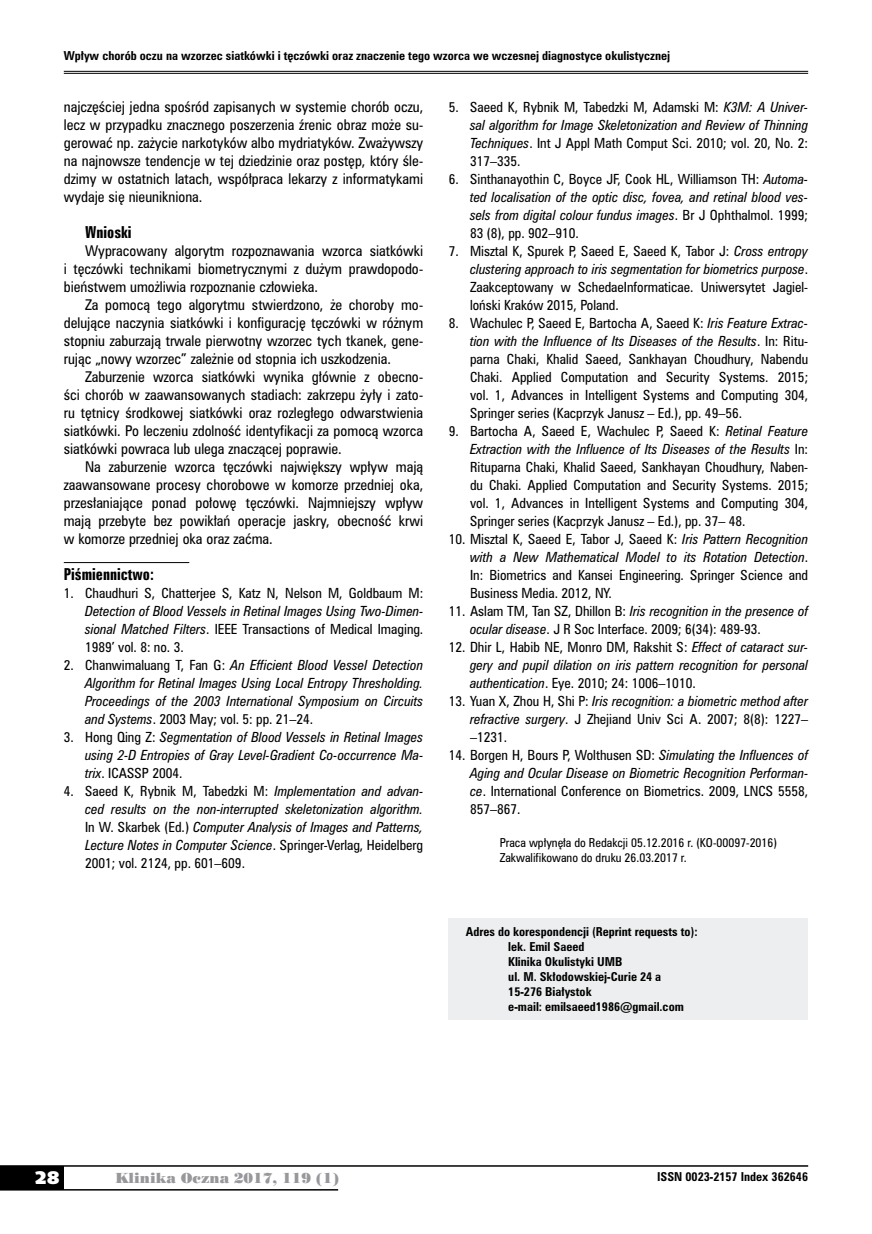
<style>
.page{position:relative;width:872px;height:1234px;background:#fff}
.page>*{position:absolute;margin:0;border:0;box-sizing:border-box;transform-origin:0 0}
.t1{font:18px "Humanst 531 U Blk PL";color:#fff}
.t2{font:15px "Zurich Bd X Cn PL";color:#000}
.t3{font:13.5px/18px "Zurich Cn PL";color:#000;text-align:justify}
.t4{font:13.5px "Poster Bodoni PL";color:#98989c}
.t5{font:12.75px/18px "Zurich Cn PL";color:#000;text-align:justify}
.t6{font:italic 12.75px/18px "Zurich Cn PL";color:#000;text-align:justify}
.t7{font:700 11.25px/15px "Zurich Cn PL";color:#000}
.t8{font:11.25px/15px "Zurich Cn PL";color:#000}
.s1{font-style:normal}
.s2{font-style:italic}
</style>
<div class="page">
<div style="left:0;top:1165px;width:64px;height:24px;background:#000"></div>
<hr style="left:0;top:1164px;width:808px;height:2px;background:#000">
<hr style="left:0;top:1188px;width:338px;height:2px;background:#000">
<hr style="left:64px;top:71px;width:744px;height:1px;background:#000">
<hr style="left:64px;top:73px;width:744px;height:1px;background:#000">
<hr style="left:64px;top:562px;width:125px;height:1px;background:#000">
<div style="left:449px;top:918px;width:359px;height:101px;background:#edeeef"></div>
<p class="t7" style="left:64px;top:48px;width:608px">Wpływ chorób oczu na wzorzec siatkówki i tęczówki oraz znaczenie tego wzorca we wczesnej diagnostyce okulistycznej</p>
<p class="t3" style="left:64px;top:97px;width:361px">najczęściej jedna spośród zapisanych w systemie chorób oczu, lecz w przypadku znacznego poszerzenia źrenic obraz może su&shy;gerować np. zażycie narkotyków albo mydriatyków. Zważywszy na najnowsze tendencje w tej dziedzinie oraz postęp, który śle&shy;dzimy w ostatnich latach, współpraca lekarzy z informatykami wydaje się nieunikniona.</p>
<p class="t2" style="left:85px;top:222px;width:48px">Wnioski</p>
<p class="t3" style="left:64px;top:241px;width:361px;text-indent:21px">Wypracowany algorytm rozpoznawania wzorca siatkówki i tęczówki technikami biometrycznymi z dużym prawdopodo&shy;bieństwem umożliwia rozpoznanie człowieka.</p>
<p class="t3" style="left:64px;top:295px;width:361px;text-indent:21px">Za pomocą tego algorytmu stwierdzono, że choroby mo&shy;delujące naczynia siatkówki i konfigurację tęczówki w różnym stopniu zaburzają trwale pierwotny wzorzec tych tkanek, gene&shy;rując „nowy wzorzec” zależnie od stopnia ich uszkodzenia.</p>
<p class="t3" style="left:64px;top:367px;width:361px;text-indent:21px">Zaburzenie wzorca siatkówki wynika głównie z obecno&shy;ści chorób w zaawansowanych stadiach: zakrzepu żyły i zato&shy;ru tętnicy środkowej siatkówki oraz rozległego odwarstwienia siatkówki. Po leczeniu zdolność identyfikacji za pomocą wzorca siatkówki powraca lub ulega znaczącej poprawie.</p>
<p class="t3" style="left:64px;top:457px;width:361px;text-indent:21px">Na zaburzenie wzorca tęczówki największy wpływ mają zaawansowane procesy chorobowe w komorze przedniej oka, przesłaniające ponad połowę tęczówki. Najmniejszy wpływ mają przebyte bez powikłań operacje jaskry, obecność krwi w komorze przedniej oka oraz zaćma.</p>
<p class="t2" style="left:64px;top:564px;width:92px">Piśmiennictwo:</p>
<p class="t5" style="left:64px;top:583px;width:361px">1. Chaudhuri S, Chatterjee S, Katz N, Nelson M, Goldbaum M:</p>
<p class="t6" style="left:85px;top:601px;width:340px">Detection of Blood Vessels in Retinal Images Using Two-Dimen&shy;sional Matched Filters<span class="s1">. IEEE Transactions of Medical Imaging.<br>1989’ vol. 8: no. 3.</span></p>
<p class="t6" style="left:85px;top:655px;width:340px;text-indent:-21px"><span class="s1">2. Chanwimaluang T, Fan G:</span> An Efficient Blood Vessel Detection Algorithm for Retinal Images Using Local Entropy Thresholding.<br>Proceedings of the 2003 International Symposium on Circuits and Systems<span class="s1">. 2003 May; vol. 5: pp. 21–24.</span></p>
<p class="t6" style="left:85px;top:727px;width:340px;text-indent:-21px"><span class="s1">3. Hong Qing Z:</span> Segmentation of Blood Vessels in Retinal Images using 2-D Entropies of Gray Level-Gradient Co-occurrence Ma&shy;trix<span class="s1">. ICASSP 2004.</span></p>
<p class="t6" style="left:85px;top:781px;width:340px;text-indent:-21px"><span class="s1">4. Saeed K, Rybnik M, Tabedzki M:</span> Implementation and advan&shy;ced results on the non-interrupted skeletonization algorithm.<br><span class="s1">In W. Skarbek (Ed.)</span> Computer Analysis of Images and Patterns, Lecture Notes in Computer Science<span class="s1">. Springer-Verlag, Heidelberg 2001; vol. 2124, pp. 601–609.</span></p>
<p class="t5" style="left:470px;top:97px;width:340px;text-indent:-21px">5. Saeed K, Rybnik M, Tabedzki M, Adamski M: <span class="s2">K3M: A Univer&shy;sal algorithm for Image Skeletonization and Review of Thinning Techniques</span>. Int J Appl Math Comput Sci. 2010; vol. 20, No. 2:<br>317–335.</p>
<p class="t6" style="left:470px;top:170px;width:340px;text-indent:-21px"><span class="s1">6. Sinthanayothin C, Boyce JF, Cook HL, Williamson TH:</span> Automa&shy;ted localisation of the optic disc, fovea, and retinal blood ves&shy;sels from digital colour fundus images<span class="s1">. Br J Ophthalmol. 1999; 83 (8), pp. 902–910.</span></p>
<p class="t5" style="left:470px;top:242px;width:340px;text-indent:-21px">7. Misztal K, Spurek P, Saeed E, Saeed K, Tabor J: <span class="s2">Cross entropy clustering approach to iris segmentation for biometrics purpose</span>.<br>Zaakceptowany w SchedaeInformaticae. Uniwersytet Jagiel&shy;loński Kraków 2015, Poland.</p>
<p class="t5" style="left:470px;top:314px;width:340px;text-indent:-21px">8. Wachulec P, Saeed E, Bartocha A, Saeed K: <span class="s2">Iris Feature Extrac&shy;tion with the Influence of Its Diseases of the Results</span>. In: Ritu&shy;parna Chaki, Khalid Saeed, Sankhayan Choudhury, Nabendu Chaki. Applied Computation and Security Systems. 2015; vol. 1, Advances in Intelligent Systems and Computing 304, Springer series (Kacprzyk Janusz – Ed.), pp. 49–56.</p>
<p class="t5" style="left:470px;top:422px;width:340px;text-indent:-21px">9. Bartocha A, Saeed E, Wachulec P, Saeed K: <span class="s2">Retinal Feature Extraction with the Influence of Its Diseases of the Results</span> In:<br>Rituparna Chaki, Khalid Saeed, Sankhayan Choudhury, Naben&shy;du Chaki. Applied Computation and Security Systems. 2015; vol. 1, Advances in Intelligent Systems and Computing 304, Springer series (Kacprzyk Janusz – Ed.), pp. 37– 48.</p>
<p class="t5" style="left:470px;top:530px;width:340px;text-indent:-21px">10. Misztal K, Saeed E, Tabor J, Saeed K: <span class="s2">Iris Pattern Recognition with a New Mathematical Model to its Rotation Detection</span>.<br>In: Biometrics and Kansei Engineering. Springer Science and Business Media. 2012, NY.</p>
<p class="t5" style="left:470px;top:602px;width:340px;text-indent:-21px">11. Aslam TM, Tan SZ, Dhillon B: <span class="s2">Iris recognition in the presence of ocular disease</span>. J R Soc Interface. 2009; 6(34): 489-93.</p>
<p class="t6" style="left:470px;top:638px;width:340px;text-indent:-21px"><span class="s1">12. Dhir L, Habib NE, Monro DM, Rakshit S:</span> Effect of cataract sur&shy;gery and pupil dilation on iris pattern recognition for personal authentication<span class="s1">. Eye. 2010; 24: 1006–1010.</span></p>
<p class="t5" style="left:470px;top:692px;width:340px;text-indent:-21px">13. Yuan X, Zhou H, Shi P: <span class="s2">Iris recognition: a biometric method after refractive surgery</span>. J Zhejiand Univ Sci A. 2007; 8(8): 1227– –1231.</p>
<p class="t5" style="left:470px;top:746px;width:340px;text-indent:-21px">14. Borgen H, Bours P, Wolthusen SD: <span class="s2">Simulating the Influences of Aging and Ocular Disease on Biometric Recognition Performan&shy;ce</span>. International Conference on Biometrics. 2009, LNCS 5558, 857–867.</p>
<p class="t8" style="left:500px;top:835px;width:279px">Praca wpłynęła do Redakcji 05.12.2016 r. (KO-00097-2016)<br>Zakwalifikowano do druku 26.03.2017 r.</p>
<p class="t7" style="left:508px;top:923px;width:191px;text-indent:-43px">Adres do korespondencji (Reprint requests to): lek. Emil Saeed<br>Klinika Okulistyki UMB<br>ul. M. Skłodowskiej-Curie 24 a<br>15-276 Białystok<br>e-mail: emilsaeed1986@gmail.com</p>
<h1 class="t1" style="left:35px;top:1165px;width:26px">28</h1>
<p class="t4" style="left:115px;top:1168px;width:225px">Klinika Oczna 2017, 119 (1)</p>
<p class="t7" style="left:657px;top:1168px;width:152px">ISSN 0023-2157 Index 362646</p>
</div>
